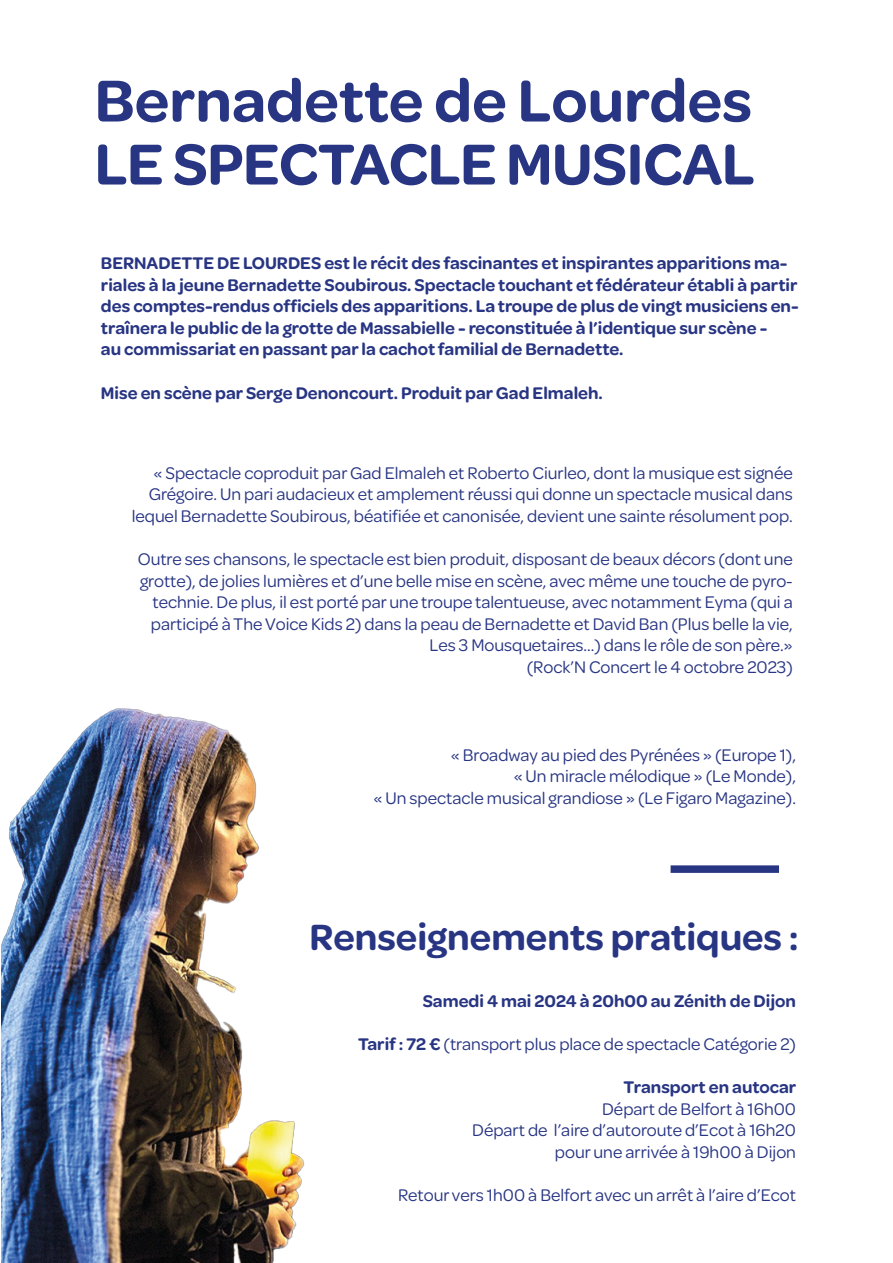
<style>
.page{position:relative;width:893px;height:1263px;background:#fff}
.page>*{position:absolute;margin:0;border:0;box-sizing:border-box;transform-origin:0 0}
.t1{font:600 63px "Omnes";color:#283583}
.t2{font:600 61.5px "Omnes";letter-spacing:-.01em;color:#283583}
.t3{font:600 39px "Omnes";color:#283583}
.t4{font:18px/21.6px "Omnes";color:#283583;text-align:right}
.t5{font:600 18px/21.6px "Omnes";color:#283583}
.s1{font-weight:600}
</style>
<div class="page">
<img style="left:1px;top:708px;width:670px;height:555px">
<div style="left:671px;top:865px;width:108px;height:8px;background:#283583"></div>
<p class="t1" style="left:95px;top:57px;width:659px">Bernadette de Lourdes</p>
<p class="t2" style="left:95px;top:121px;width:662px">LE SPECTACLE MUSICAL</p>
<p class="t5" style="left:101px;top:251px;width:699px">BERNADETTE DE LOURDES est le récit des fascinantes et inspirantes apparitions ma&shy;riales à la jeune Bernadette Soubirous. Spectacle touchant et fédérateur établi à partir des comptes-rendus officiels des apparitions. La troupe de plus de vingt musiciens en&shy;traînera le public de la grotte de Massabielle - reconstituée à l’identique sur scène -</p>
<p class="t5" style="left:101px;top:338px;width:524px">au commissariat en passant par la cachot familial de Bernadette.</p>
<p class="t5" style="left:101px;top:381px;width:503px">Mise en scène par Serge Denoncourt. Produit par Gad Elmaleh.</p>
<p class="t4" style="left:132px;top:461px;width:663px">« Spectacle coproduit par Gad Elmaleh et Roberto Ciurleo, dont la musique est signée<br>Grégoire. Un pari audacieux et amplement réussi qui donne un spectacle musical dans lequel Bernadette Soubirous, béatifiée et canonisée, devient une sainte résolument pop.</p>
<p class="t4" style="left:138px;top:547px;width:657px">Outre ses chansons, le spectacle est bien produit, disposant de beaux décors (dont une grotte), de jolies lumières et d’une belle mise en scène, avec même une touche de pyro&shy;technie. De plus, il est porté par une troupe talentueuse, avec notamment Eyma (qui a participé à The Voice Kids 2) dans la peau de Bernadette et David Ban (Plus belle la vie, Les 3 Mousquetaires…) dans le rôle de son père.»</p>
<p class="t4" style="left:527px;top:655px;width:268px">(Rock’N Concert le 4 octobre 2023)</p>
<p class="t4" style="left:451px;top:743px;width:347px">« Broadway au pied des Pyrénées » (Europe 1),</p>
<p class="t4" style="left:514px;top:764px;width:284px">« Un miracle mélodique » (Le Monde),</p>
<p class="t4" style="left:374px;top:786px;width:424px">« Un spectacle musical grandiose » (Le Figaro Magazine).</p>
<p class="t3" style="left:309px;top:910px;width:491px">Renseignements pratiques :</p>
<p class="t5" style="left:423px;top:989px;width:375px">Samedi 4 mai 2024 à 20h00 au Zénith de Dijon</p>
<p class="t4" style="left:358px;top:1032px;width:439px"><span class="s1">Tarif : 72 €</span> (transport plus place de spectacle Catégorie 2)</p>
<p class="t5" style="left:623px;top:1075px;width:174px">Transport en autocar</p>
<p class="t4" style="left:602px;top:1097px;width:195px">Départ de Belfort à 16h00</p>
<p class="t4" style="left:472px;top:1119px;width:325px">Départ de l’aire d’autoroute d’Ecot à 16h20</p>
<p class="t4" style="left:555px;top:1140px;width:243px">pour une arrivée à 19h00 à Dijon</p>
<p class="t4" style="left:398px;top:1183px;width:399px">Retour vers 1h00 à Belfort avec un arrêt à l’aire d’Ecot</p>
</div>
